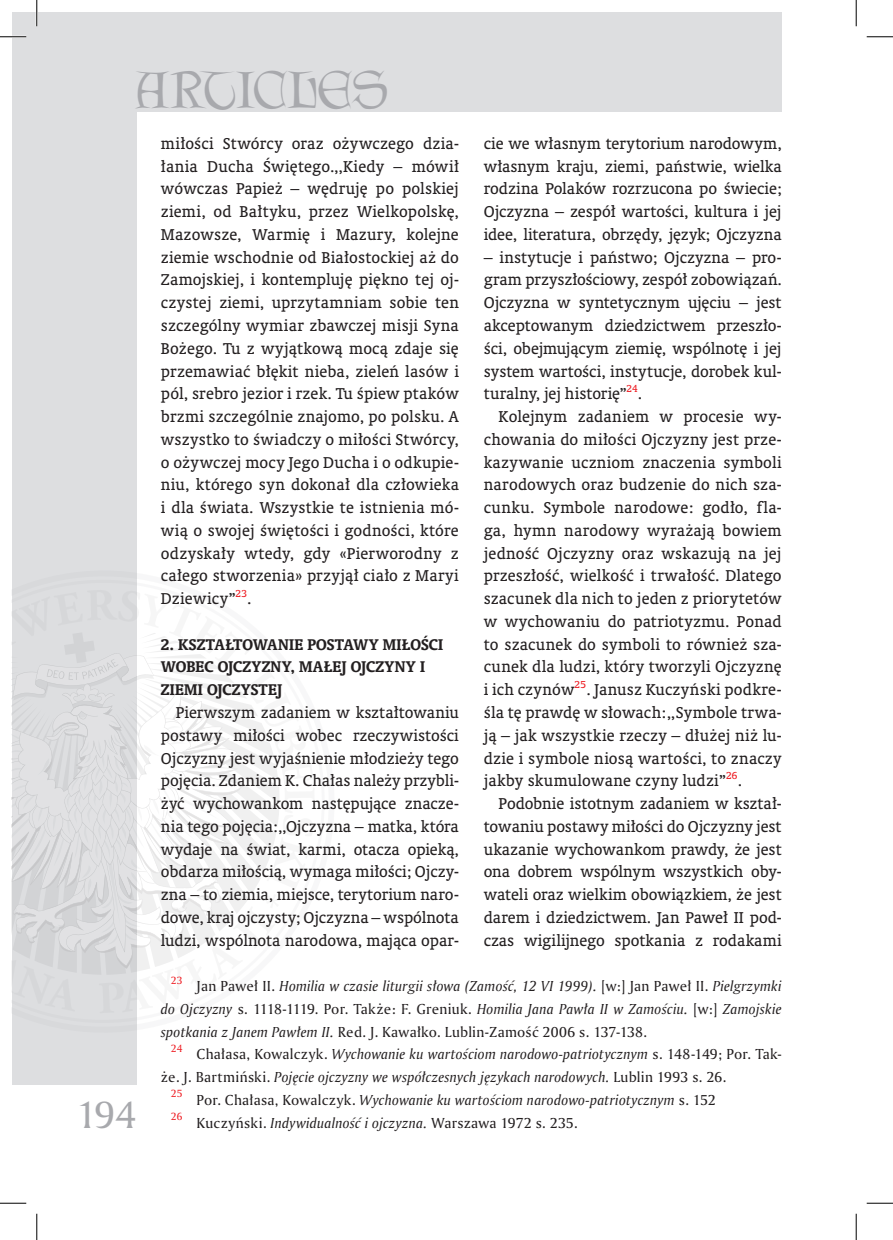
<style>
.page{position:relative;width:893px;height:1240px;background:#fff}
.page>*{position:absolute;margin:0;border:0;box-sizing:border-box;transform-origin:0 0}
.t1{font:46.55px "Lettergical PL";color:#a8a9ad}
.t2{font:36.75px "Amerigo PL";color:#a8a9ad}
.art-TEKST{font:15.75px/22.8px "Oranda PL";letter-spacing:.005em;color:#231f20;text-align:justify}
.art-podtytuł{font:700 15.75px/22.8px "Oranda PL";letter-spacing:.015em;color:#231f20}
.art-przypis{font:italic 14px/22.8px "Amerigo PL";letter-spacing:.01em;color:#231f20;text-align:justify}
.art-przypis-2{font:14px "Amerigo PL";letter-spacing:.02em;color:#231f20}
.art-TEKST-2{font:10.15px "Oranda PL";letter-spacing:.02em;color:#ee1d23}
.art-przypis-3{font:10.15px "Amerigo PL";letter-spacing:.03em;color:#ee1d23}
.s1{font-style:normal}
.s2{font-style:italic}
</style>
<div class="page">
<div style="left:12px;top:12px;width:124px;height:1071px;background:#dddee0"></div>
<div style="left:12px;top:12px;width:769px;height:99px;background:#dddee0"></div>
<svg style="left:12px;top:589px;width:267px;height:424px"></svg>
<hr style="left:0;top:36px;width:26px;height:2px;background:#fff">
<hr style="left:36px;top:0;width:2px;height:26px;background:#fff">
<svg style="left:0;top:36px;width:26px;height:1px"></svg>
<svg style="left:866px;top:36px;width:26px;height:1px"></svg>
<svg style="left:0;top:1202px;width:26px;height:1px"></svg>
<svg style="left:866px;top:1202px;width:26px;height:1px"></svg>
<svg style="left:36px;top:0;width:1px;height:26px"></svg>
<svg style="left:36px;top:1213px;width:1px;height:26px"></svg>
<svg style="left:855px;top:0;width:1px;height:26px"></svg>
<svg style="left:855px;top:1213px;width:1px;height:26px"></svg>
<h1 class="t1" style="left:136px;top:61px;width:254px">ARTICLES</h1>
<p class="art-TEKST" style="left:161px;top:132px;width:299px">miłości Stwórcy oraz ożywczego dzia&shy;łania Ducha Świętego.,,Kiedy – mówił wówczas Papież – wędruję po polskiej ziemi, od Bałtyku, przez Wielkopolskę, Mazowsze, Warmię i Mazury, kolejne ziemie wschodnie od Białostockiej aż do Zamojskiej, i kontempluję piękno tej oj&shy;czystej ziemi, uprzytamniam sobie ten szczególny wymiar zbawczej misji Syna Bożego. Tu z wyjątkową mocą zdaje się przemawiać błękit nieba, zieleń lasów i pól, srebro jezior i rzek. Tu śpiew ptaków brzmi szczególnie znajomo, po polsku. A wszystko to świadczy o miłości Stwórcy, o ożywczej mocy Jego Ducha i o odkupie&shy;niu, którego syn dokonał dla człowieka i dla świata. Wszystkie te istnienia mó&shy;wią o swojej świętości i godności, które odzyskały wtedy, gdy «Pierworodny z całego stworzenia» przyjął ciało z Maryi Dziewicy”</p>
<p class="art-TEKST-2" style="left:235px;top:586px;width:13px">23</p>
<p class="art-TEKST" style="left:247px;top:587px;width:6px">.</p>
<p class="art-podtytuł" style="left:161px;top:632px;width:283px">2. KSZTAŁTOWANIE POSTAWY MIŁOŚCI<br>WOBEC OJCZYZNY, MAŁEJ OJCZYNY I<br>ZIEMI OJCZYSTEJ</p>
<p class="art-TEKST" style="left:161px;top:700px;width:299px;text-indent:15px">Pierwszym zadaniem w kształtowaniu postawy miłości wobec rzeczywistości Ojczyzny jest wyjaśnienie młodzieży tego pojęcia. Zdaniem K. Chałas należy przybli&shy;żyć wychowankom następujące znacze&shy;nia tego pojęcia:,,Ojczyzna – matka, która wydaje na świat, karmi, otacza opieką, obdarza miłością, wymaga miłości; Ojczy&shy;zna – to ziemia, miejsce, terytorium naro&shy;dowe, kraj ojczysty; Ojczyzna – wspólnota ludzi, wspólnota narodowa, mająca opar-</p>
<p class="art-TEKST" style="left:483px;top:132px;width:299px">cie we własnym terytorium narodowym, własnym kraju, ziemi, państwie, wielka rodzina Polaków rozrzucona po świecie; Ojczyzna – zespół wartości, kultura i jej idee, literatura, obrzędy, język; Ojczyzna</p>
<p class="art-TEKST" style="left:483px;top:245px;width:299px">– instytucje i państwo; Ojczyzna – pro&shy;gram przyszłościowy, zespół zobowiązań.<br>Ojczyzna w syntetycznym ujęciu – jest akceptowanym dziedzictwem przeszło&shy;ści, obejmującym ziemię, wspólnotę i jej system wartości, instytucje, dorobek kul&shy;turalny, jej historię”</p>
<p class="art-TEKST-2" style="left:626px;top:381px;width:13px">24</p>
<p class="art-TEKST" style="left:637px;top:382px;width:6px">.</p>
<p class="art-TEKST" style="left:483px;top:405px;width:299px;text-indent:15px">Kolejnym zadaniem w procesie wy&shy;chowania do miłości Ojczyzny jest prze&shy;kazywanie uczniom znaczenia symboli narodowych oraz budzenie do nich sza&shy;cunku. Symbole narodowe: godło, fla&shy;ga, hymn narodowy wyrażają bowiem jedność Ojczyzny oraz wskazują na jej przeszłość, wielkość i trwałość. Dlatego szacunek dla nich to jeden z priorytetów w wychowaniu do patriotyzmu. Ponad to szacunek do symboli to również sza&shy;cunek dla ludzi, który tworzyli Ojczyznę i ich czynów</p>
<p class="art-TEKST-2" style="left:574px;top:677px;width:13px">25</p>
<p class="art-TEKST" style="left:483px;top:678px;width:299px;text-indent:102px">. Janusz Kuczyński podkre&shy;śla tę prawdę w słowach:,,Symbole trwa&shy;ją – jak wszystkie rzeczy – dłużej niż lu&shy;dzie i symbole niosą wartości, to znaczy jakby skumulowane czyny ludzi”</p>
<p class="art-TEKST-2" style="left:725px;top:768px;width:13px">26</p>
<p class="art-TEKST" style="left:737px;top:769px;width:6px">.</p>
<p class="art-TEKST" style="left:483px;top:791px;width:299px;text-indent:15px">Podobnie istotnym zadaniem w kształ&shy;towaniu postawy miłości do Ojczyzny jest ukazanie wychowankom prawdy, że jest ona dobrem wspólnym wszystkich oby&shy;wateli oraz wielkim obowiązkiem, że jest darem i dziedzictwem. Jan Paweł II pod&shy;czas wigilijnego spotkania z rodakami</p>
<h2 class="t2" style="left:76px;top:1089px;width:61px">194</h2>
<p class="art-przypis-3" style="left:171px;top:973px;width:13px">23</p>
<p class="art-przypis" style="left:161px;top:974px;width:622px;text-indent:36px"><span class="s1">Jan Paweł II.</span> Homilia w czasie liturgii słowa (Zamość, 12 VI 1999). <span class="s1">[w:] Jan Paweł II.</span> Pielgrzymki do Ojczyzny <span class="s1">s. 1118-1119. Por. Także: F. Greniuk.</span> Homilia Jana Pawła II w Zamościu. <span class="s1">[w:]</span> Zamojskie spotkania z Janem Pawłem II. <span class="s1">Red. J. Kawałko. Lublin-Zamość 2006 s. 137-138.</span></p>
<p class="art-przypis-3" style="left:171px;top:1041px;width:13px">24</p>
<p class="art-przypis" style="left:161px;top:1042px;width:622px;text-indent:36px"><span class="s1">Chałasa, Kowalczyk.</span> Wychowanie ku wartościom narodowo-patriotycznym <span class="s1">s. 148-149; Por. Tak&shy;że. J. Bartmiński.</span> Pojęcie ojczyzny we współczesnych językach narodowych. <span class="s1">Lublin 1993 s. 26.</span></p>
<p class="art-przypis-3" style="left:171px;top:1086px;width:13px">25</p>
<p class="art-przypis" style="left:196px;top:1088px;width:520px"><span class="s1">Por. Chałasa, Kowalczyk.</span> Wychowanie ku wartościom narodowo-patriotycznym <span class="s1">s. 152</span></p>
<p class="art-przypis-3" style="left:171px;top:1109px;width:13px">26</p>
<p class="art-przypis-2" style="left:196px;top:1113px;width:382px">Kuczyński. <span class="s2">Indywidualność i ojczyzna.</span> Warszawa 1972 s. 235.</p>
</div>
